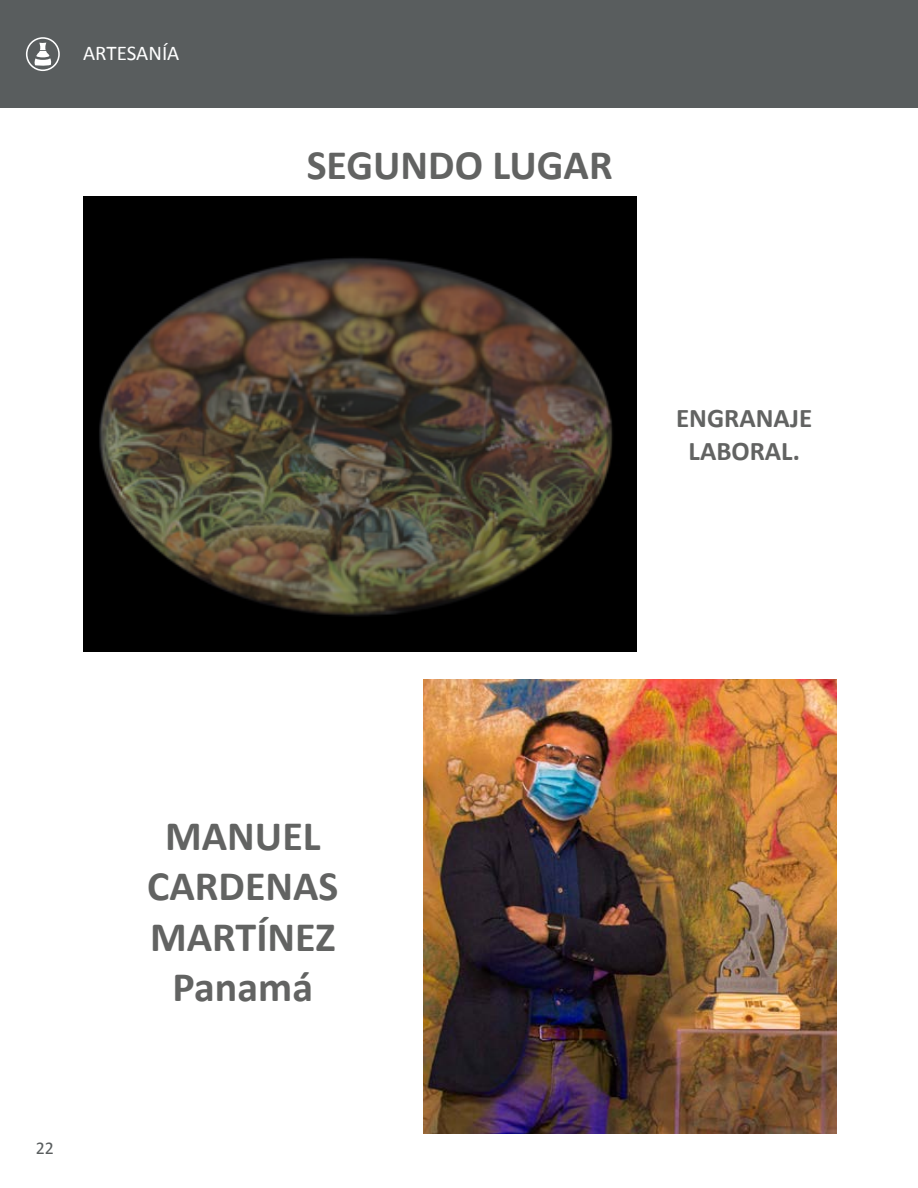
<style>
.page{position:relative;width:918px;height:1188px;background:#fff}
.page>*{position:absolute;margin:0;border:0;box-sizing:border-box;transform-origin:0 0}
.t1{font:700 42px/50.4px "Calibri";color:#626362;text-align:center}
.t2{font:700 27px/32.4px "Calibri";color:#626362;text-align:center}
.t3{font:21px "Calibri";color:#fff}
.t4{font:18px "Calibri";color:#595d5e}
</style>
<div class="page">
<div style="left:0;top:0;width:918px;height:108px;background:#595d5e"></div>
<svg style="left:26px;top:37px;width:34px;height:34px"></svg>
<img style="left:83px;top:197px;width:553px;height:454px">
<img style="left:424px;top:679px;width:413px;height:455px">
<p class="t3" style="left:83px;top:40px;width:98px">ARTESANÍA</p>
<p class="t1" style="left:307px;top:139px;width:307px">SEGUNDO LUGAR</p>
<p class="t2" style="left:676px;top:402px;width:138px">ENGRANAJE<br>LABORAL.</p>
<p class="t4" style="left:36px;top:1137px;width:20px">22</p>
<p class="t1" style="left:147px;top:811px;width:193px">MANUEL<br>CARDENAS<br>MARTÍNEZ<br>Panamá</p>
</div>
